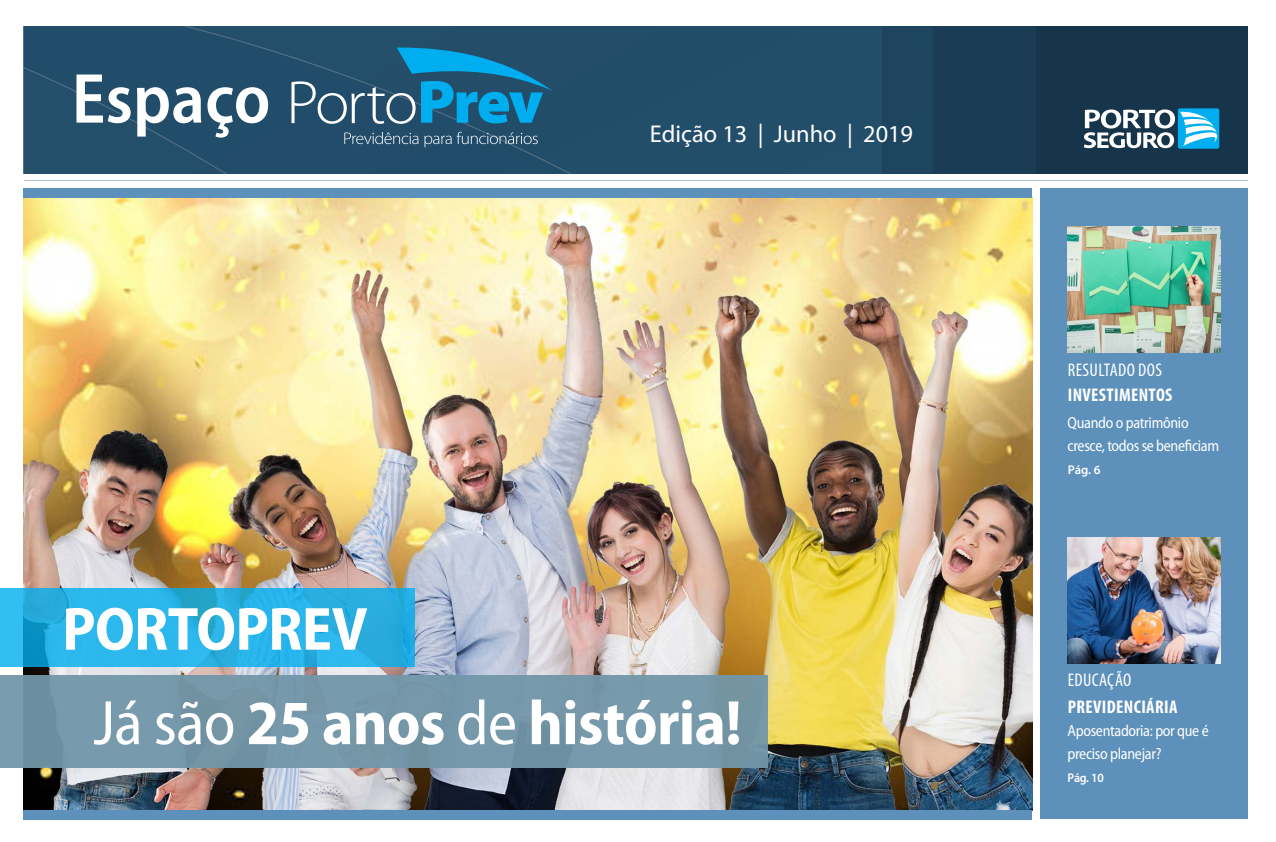
<style>
.page{position:relative;width:1276px;height:842px;background:#fff}
.page>*{position:absolute;margin:0;border:0;box-sizing:border-box;transform-origin:0 0}
.t1{font:600 semi-condensed 71.3px "Myriad Pro";color:#fff}
.t2{font:700 semi-condensed 63.3px "Myriad Pro";letter-spacing:-.01em;color:#fff}
.t3{font:700 semi-condensed 61.4px "Myriad Pro";letter-spacing:-.01em;color:#fff}
.t4{font:24.4px "Myriad Pro";color:#fff}
.t5{font:700 condensed 18.4px "Myriad Pro";letter-spacing:.02em;color:#fff}
.t6{font:condensed 18.4px "Myriad Pro";letter-spacing:.02em;color:#fff}
.t7{font:semi-condensed 16.1px/23px "Myriad Pro";letter-spacing:-.02em;color:#fff;scale:.95 1}
.t8{font:600 12.6px "Myriad Pro";letter-spacing:-.02em;color:#fff;scale:.95 1}
.t9{font:600 12.6px "Myriad Pro";letter-spacing:-.02em;color:#fff}
.s1{font-weight:400}
</style>
<div class="page">
<div style="left:1040px;top:189px;width:207px;height:630px;background:#5d90ba"></div>
<img style="left:23px;top:198px;width:1009px;height:613px">
<div style="left:23px;top:26px;width:1224px;height:148px;background:#16344a"></div>
<hr style="left:24px;top:180px;width:1224px;height:1px;background:#afc6d2">
<svg style="left:23px;top:26px;width:910px;height:148px;background:#224d69"></svg>
<div style="left:23px;top:189px;width:1009px;height:9px;background:#5d90ba"></div>
<div style="left:1177px;top:108px;width:42px;height:41px;background:#0781b3;border-radius:2px"></div>
<svg style="left:1083px;top:109px;width:137px;height:39px"></svg>
<svg style="left:291px;top:47px;width:261px;height:77px;background:#266d91"></svg>
<svg style="left:344px;top:132px;width:194px;height:15px;background:#41657e"></svg>
<div style="left:24px;top:810px;width:1008px;height:9px;background:#5d90ba"></div>
<img style="left:1067px;top:537px;width:153px;height:126px">
<img style="left:1067px;top:226px;width:153px;height:126px">
<svg style="left:0;top:588px;width:415px;height:78px;background:#28b1e5"></svg>
<div style="left:0;top:675px;width:767px;height:92px;background:#7297a9"></div>
<h1 class="t1" style="left:72px;top:54px;width:200px">Espaço</h1>
<h3 class="t3" style="left:62px;top:589px;width:307px">PORTOPREV</h3>
<h3 class="t4" style="left:650px;top:118px;width:265px">Edição 13 | Junho | 2019</h3>
<h2 class="t2" style="left:94px;top:682px;width:649px"><span class="s1">Já são</span> 25 anos <span class="s1">de</span> história!</h2>
<p class="t6" style="left:1067px;top:359px;width:96px">RESULTADO DOS</p>
<p class="t5" style="left:1067px;top:383px;width:106px">INVESTIMENTOS</p>
<p class="t7" style="left:1067px;top:411px;width:161px">Quando o patrimônio cresce, todos se beneficiam</p>
<p class="t9" style="left:1067px;top:462px;width:34px">Pág. 6</p>
<p class="t6" style="left:1067px;top:668px;width:65px">EDUCAÇÃO</p>
<p class="t5" style="left:1067px;top:696px;width:111px">PREVIDENCIÁRIA</p>
<p class="t7" style="left:1067px;top:719px;width:150px">Aposentadoria: por que é preciso planejar?</p>
<p class="t8" style="left:1067px;top:769px;width:40px">Pág. 10</p>
</div>
